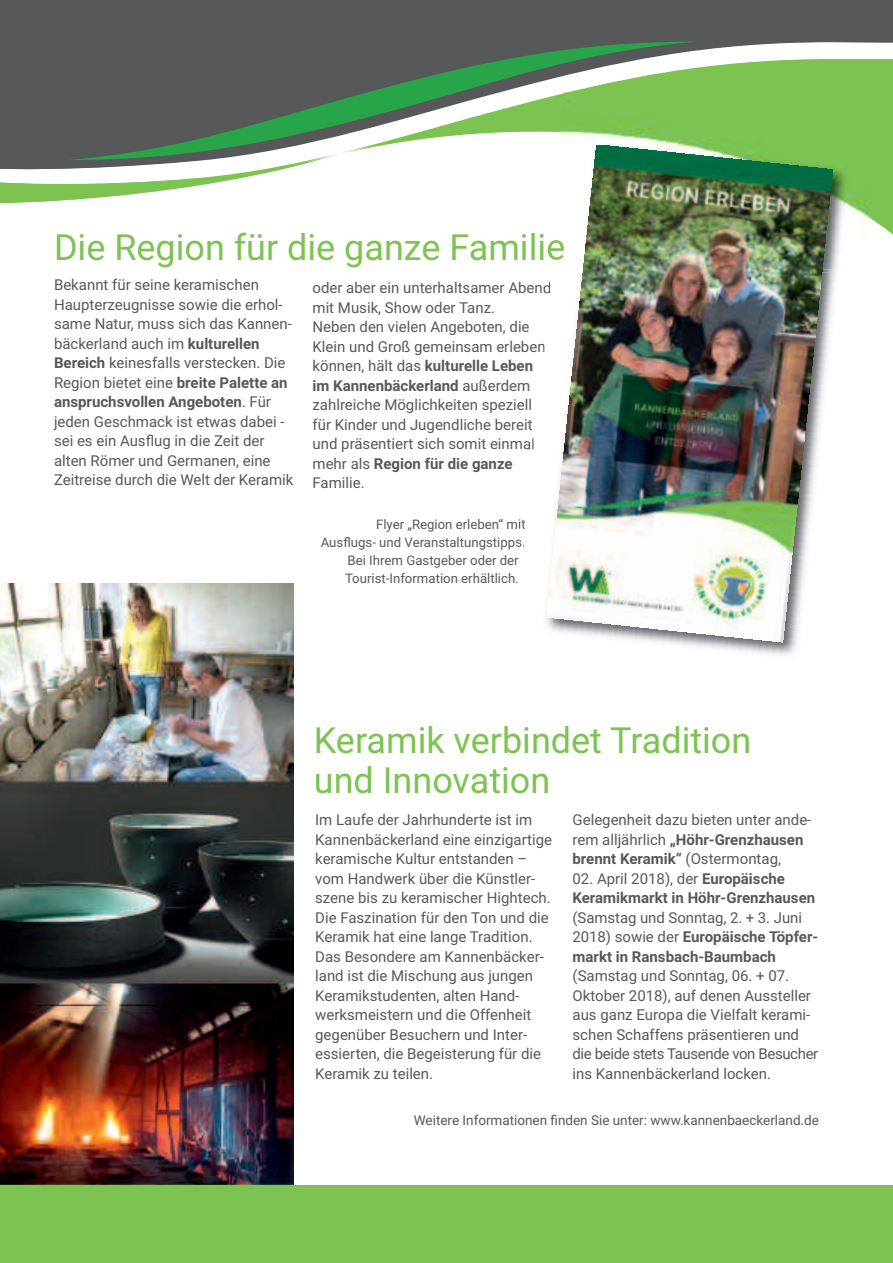
<style>
.page{position:relative;width:893px;height:1263px;background:#fff}
.page>*{position:absolute;margin:0;border:0;box-sizing:border-box;transform-origin:0 0}
.t1{font:36px/40.5px "Roboto";color:#7cc352}
.t2{font:15px/19.5px "Roboto";color:#57585a}
.t3{font:700 15px/19.5px "Roboto";color:#57585a}
.t4{font:13.5px "Roboto";color:#57585a}
.t5{font:13.2px/18px "Roboto";color:#57585a;text-align:right}
.s1{font-weight:700}
.s2{font-weight:400}
</style>
<div class="page">
<svg style="left:0;top:0;width:893px;height:59px;fill:#57585a"></svg>
<svg style="left:0;top:59px;width:893px;height:176px"></svg>
<svg style="left:67px;top:42px;width:631px;height:118px;fill:#57585a"></svg>
<img style="left:516px;top:272px;width:320px;height:383px">
<img style="left:545px;top:92px;width:334px;height:177px">
<img style="left:547px;top:145px;width:286px;height:497px">
<img style="left:0;top:583px;width:294px;height:602px">
<div style="left:0;top:1185px;width:893px;height:78px;background:#7cc352"></div>
<h1 class="t1" style="left:54px;top:227px;width:513px">Die Region für die ganze Familie</h1>
<p class="t2" style="left:54px;top:275px;width:241px">Bekannt für seine keramischen Haupterzeugnisse sowie die erhol&shy;same Natur, muss sich das Kannen&shy;bäckerland auch im <span class="s1">kulturellen Bereich</span> keinesfalls verstecken. Die Region bietet eine <span class="s1">breite Palette an anspruchsvollen Angeboten</span>. Für jeden Geschmack ist etwas dabei - sei es ein Ausflug in die Zeit der alten Römer und Germanen, eine Zeitreise durch die Welt der Keramik</p>
<p class="t2" style="left:313px;top:278px;width:240px">oder aber ein unterhaltsamer Abend mit Musik, Show oder Tanz.<br>Neben den vielen Angeboten, die<br>Klein und Groß gemeinsam erleben können, hält das <span class="s1">kulturelle Leben im Kannenbäckerland</span> außerdem zahlreiche Möglichkeiten speziell für Kinder und Jugendliche bereit und präsentiert sich somit einmal mehr als <span class="s1">Region für die ganze<br></span>Familie.</p>
<p class="t5" style="left:321px;top:515px;width:206px">Flyer „Region erleben“ mit<br>Ausflugs- und Veranstaltungstipps.</p>
<p class="t5" style="left:345px;top:551px;width:175px;text-align:left">Bei Ihrem Gastgeber oder der<br>Tourist-Information erhältlich.</p>
<h1 class="t1" style="left:314px;top:720px;width:439px">Keramik verbindet Tradition und Innovation</h1>
<p class="t2" style="left:315px;top:810px;width:238px">Im Laufe der Jahrhunderte ist im<br>Kannenbäckerland eine einzigartige keramische Kultur entstanden – vom Handwerk über die Künstler&shy;szene bis zu keramischer Hightech.<br>Die Faszination für den Ton und die<br>Keramik hat eine lange Tradition.<br>Das Besondere am Kannenbäcker&shy;land ist die Mischung aus jungen<br>Keramikstudenten, alten Hand&shy;werksmeistern und die Offenheit gegenüber Besuchern und Inter&shy;essierten, die Begeisterung für die<br>Keramik zu teilen.</p>
<p class="t2" style="left:572px;top:810px;width:240px">Gelegenheit dazu bieten unter ande&shy;rem alljährlich <span class="s1">„Höhr-Grenzhausen brennt Keramik“</span> (Ostermontag,</p>
<p class="t3" style="left:572px;top:869px;width:244px"><span class="s2">02. April 2018), der</span> Europäische<br>Keramikmarkt in Höhr-Grenzhausen</p>
<p class="t3" style="left:572px;top:908px;width:247px"><span class="s2">(Samstag und Sonntag, 2. + 3. Juni<br>2018) sowie der</span> Europäische Töpfer&shy;markt in Ransbach-Baumbach</p>
<p class="t2" style="left:572px;top:966px;width:247px">(Samstag und Sonntag, 06. + 07.<br>Oktober 2018), auf denen Aussteller aus ganz Europa die Vielfalt kerami&shy;schen Schaffens präsentieren und die beide stets Tausende von Besucher ins Kannenbäckerland locken.</p>
<p class="t4" style="left:414px;top:1112px;width:407px">Weitere Informationen finden Sie unter: www.kannenbaeckerland.de</p>
</div>
